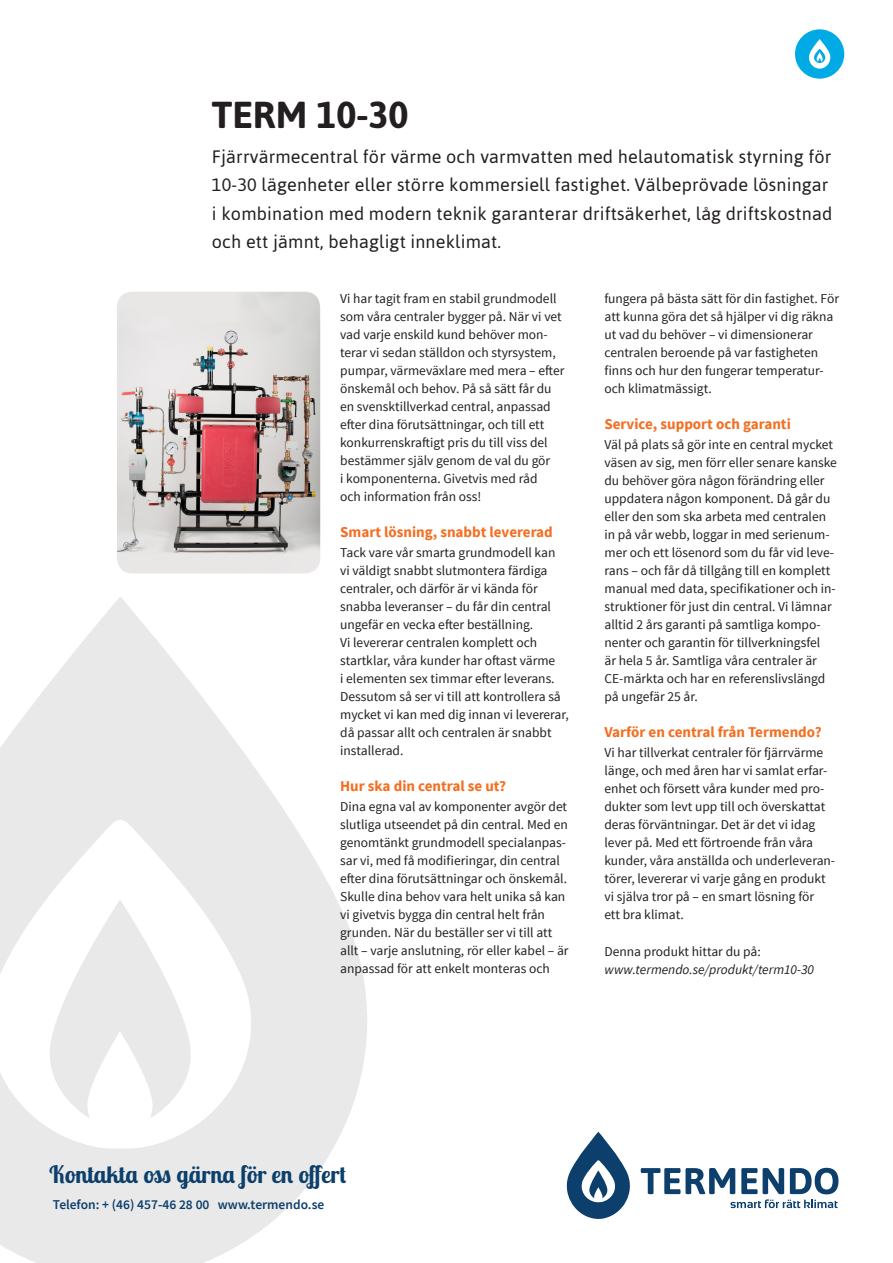
<style>
.page{position:relative;width:893px;height:1263px;background:#fff}
.page>*{position:absolute;margin:0;border:0;box-sizing:border-box;transform-origin:0 0}
.t1{font:700 37.5px "Asap";color:#231f20}
.t2{font:700 24px "Lobster Two";color:#0c3f6c}
.t3{font:18px/28.5px "Asap";letter-spacing:.01em;color:#231f20}
.Mellanrubrik{font:700 15px "Source Sans Pro";color:#f36e21}
.Bröd{font:13.5px/18px "Source Sans Pro";color:#231f20}
.t4{font:600 13.5px "Source Sans Pro";color:#0c3f6c}
.Webb{font:italic 13.5px "Source Sans Pro";color:#231f20}
</style>
<div class="page">
<svg style="left:0;top:597px;width:367px;height:666px;fill:#e9e9e9"></svg>
<svg style="left:48px;top:899px;width:144px;height:219px"></svg>
<svg style="left:641px;top:1168px;width:197px;height:40px"></svg>
<svg style="left:566px;top:1132px;width:64px;height:87px"></svg>
<img style="left:117px;top:292px;width:203px;height:281px">
<div style="left:795px;top:29px;width:49px;height:50px;background:#00abe5;border-radius:50%"></div>
<svg style="left:809px;top:39px;width:22px;height:30px"></svg>
<p class="t1" style="left:212px;top:92px;width:198px">TERM 10-30</p>
<p class="t3" style="left:212px;top:142px;width:622px">Fjärrvärmecentral för värme och varmvatten med helautomatisk styrning för 10-30 lägenheter eller större kommersiell fastighet. Välbeprövade lösningar i kombination med modern teknik garanterar driftsäkerhet, låg driftskostnad och ett jämnt, behagligt inneklimat.</p>
<p class="Bröd" style="left:340px;top:290px;width:226px">Vi har tagit fram en stabil grundmodell som våra centraler bygger på. När vi vet vad varje enskild kund behöver mon&shy;terar vi sedan ställdon och styrsystem, pumpar, värmeväxlare med mera – efter önskemål och behov. På så sätt får du en svensktillverkad central, anpassad efter dina förutsättningar, och till ett konkurrenskraftigt pris du till viss del bestämmer själv genom de val du gör<br>i komponenterna. Givetvis med råd<br>och information från oss!</p>
<p class="Mellanrubrik" style="left:340px;top:522px;width:214px">Smart lösning, snabbt levererad</p>
<p class="Bröd" style="left:340px;top:544px;width:217px">Tack vare vår smarta grundmodell kan vi väldigt snabbt slutmontera färdiga centraler, och därför är vi kända för</p>
<p class="Bröd" style="left:340px;top:598px;width:212px">snabba leveranser – du får din central ungefär en vecka efter beställning.</p>
<p class="Bröd" style="left:340px;top:634px;width:217px">Vi levererar centralen komplett och startklar, våra kunder har oftast värme i elementen sex timmar efter leverans.</p>
<p class="Bröd" style="left:340px;top:688px;width:230px">Dessutom så ser vi till att kontrollera så mycket vi kan med dig innan vi levererar, då passar allt och centralen är snabbt installerad.</p>
<p class="Mellanrubrik" style="left:340px;top:776px;width:167px">Hur ska din central se ut?</p>
<p class="Bröd" style="left:340px;top:798px;width:230px">Dina egna val av komponenter avgör det slutliga utseendet på din central. Med en genomtänkt grundmodell specialanpas&shy;sar vi, med få modifieringar, din central efter dina förutsättningar och önskemål.<br>Skulle dina behov vara helt unika så kan vi givetvis bygga din central helt från grunden. När du beställer ser vi till att allt – varje anslutning, rör eller kabel – är anpassad för att enkelt monteras och</p>
<p class="Bröd" style="left:604px;top:290px;width:236px">fungera på bästa sätt för din fastighet. För att kunna göra det så hjälper vi dig räkna ut vad du behöver – vi dimensionerar centralen beroende på var fastigheten finns och hur den fungerar temperatur&shy;och klimatmässigt.</p>
<p class="Mellanrubrik" style="left:604px;top:414px;width:188px">Service, support och garanti</p>
<p class="Bröd" style="left:604px;top:436px;width:234px">Väl på plats så gör inte en central mycket väsen av sig, men förr eller senare kanske du behöver göra någon förändring eller uppdatera någon komponent. Då går du eller den som ska arbeta med centralen in på vår webb, loggar in med serienum&shy;mer och ett lösenord som du får vid leve&shy;rans – och får då tillgång till en komplett manual med data, specifikationer och in&shy;struktioner för just din central. Vi lämnar alltid 2 års garanti på samtliga kompo&shy;nenter och garantin för tillverkningsfel<br>är hela 5 år. Samtliga våra centraler är CE-märkta och har en referenslivslängd på ungefär 25 år.</p>
<p class="Mellanrubrik" style="left:604px;top:722px;width:219px">Varför en central från Termendo?</p>
<p class="Bröd" style="left:604px;top:744px;width:232px">Vi har tillverkat centraler för fjärrvärme länge, och med åren har vi samlat erfar&shy;enhet och försett våra kunder med pro&shy;dukter som levt upp till och överskattat deras förväntningar. Det är det vi idag lever på. Med ett förtroende från våra kunder, våra anställda och underleveran&shy;törer, levererar vi varje gång en produkt vi själva tror på – en smart lösning för<br>ett bra klimat.</p>
<p class="Bröd" style="left:604px;top:942px;width:158px">Denna produkt hittar du på:</p>
<p class="Webb" style="left:604px;top:961px;width:211px">www.termendo.se/produkt/term10-30</p>
<p class="t2" style="left:49px;top:1159px;width:298px">Kontakta oss gärna för en offert</p>
<p class="t4" style="left:53px;top:1196px;width:273px">Telefon: + (46) 457-46 28 00 www.termendo.se</p>
</div>
